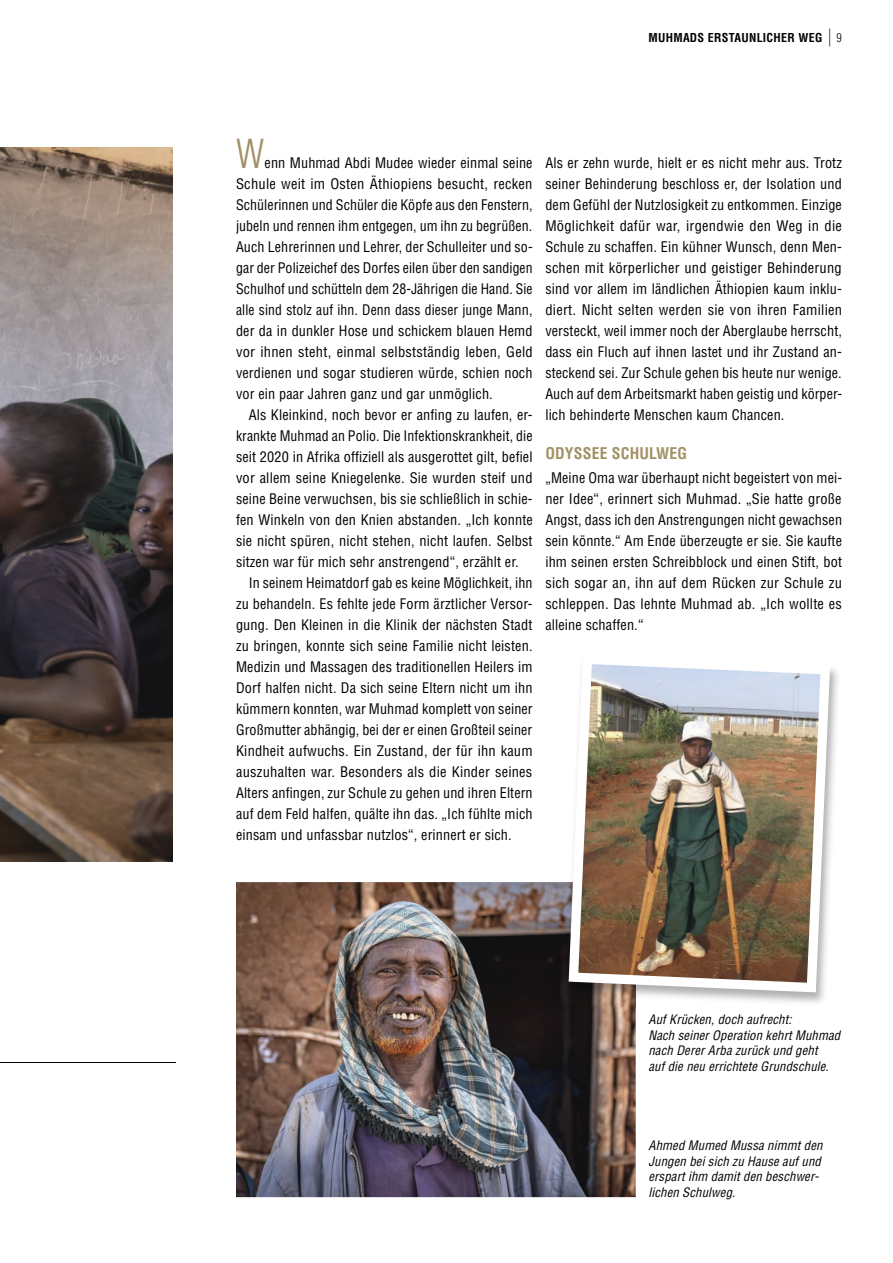
<style>
.page{position:relative;width:893px;height:1263px;background:#fff}
.page>*{position:absolute;margin:0;border:0;box-sizing:border-box;transform-origin:0 0}
.t1{font:300 condensed 39px "Helvetica";color:#a29065}
.t2{font:700 condensed 15.75px "Helvetica";letter-spacing:.01em;color:#a29065}
.t3{font:condensed 14.25px/21px "Helvetica";letter-spacing:.01em;color:#000;text-align:justify}
.t4{font:italic condensed 12.75px/15.8px "Helvetica";letter-spacing:.01em;color:#000}
.t5{font:700 condensed 12px "Helvetica";letter-spacing:.025em;color:#000}
.s1{font-weight:300;font-size:18px}
.s2{font-weight:300}
</style>
<div class="page">
<img style="left:236px;top:882px;width:400px;height:315px">
<img style="left:0;top:147px;width:172px;height:714px">
<hr style="left:0;top:1063px;width:176px;height:1px;background:#000">
<img style="left:565px;top:997px;width:71px;height:9px">
<img style="left:564px;top:659px;width:271px;height:338px">
<p class="t5" style="left:648px;top:30px;width:195px">MUHMADS ERSTAUNLICHER WEG <span class="s1">|</span> <span class="s2">9</span></p>
<h1 class="t1" style="left:236px;top:130px;width:30px">W</h1>
<p class="t3" style="left:236px;top:152px;width:298px;text-indent:29px">enn Muhmad Abdi Mudee wieder einmal seine Schule weit im Osten Äthiopiens besucht, recken Schülerinnen und Schüler die Köpfe aus den Fenstern, jubeln und rennen ihm entgegen, um ihn zu begrüßen.<br>Auch Lehrerinnen und Lehrer, der Schulleiter und so&shy;gar der Polizeichef des Dorfes eilen über den sandigen Schulhof und schütteln dem 28-Jährigen die Hand. Sie alle sind stolz auf ihn. Denn dass dieser junge Mann, der da in dunkler Hose und schickem blauen Hemd vor ihnen steht, einmal selbstständig leben, Geld verdienen und sogar studieren würde, schien noch vor ein paar Jahren ganz und gar unmöglich.</p>
<p class="t3" style="left:249px;top:404px;width:285px">Als Kleinkind, noch bevor er anfing zu laufen, er-</p>
<p class="t3" style="left:236px;top:425px;width:298px">krankte Muhmad an Polio. Die Infektionskrankheit, die</p>
<p class="t3" style="left:236px;top:446px;width:298px">seit 2020 in Afrika offiziell als ausgerottet gilt, befiel</p>
<p class="t3" style="left:236px;top:467px;width:298px">vor allem seine Kniegelenke. Sie wurden steif und</p>
<p class="t3" style="left:236px;top:488px;width:298px">seine Beine verwuchsen, bis sie schließlich in schie-</p>
<p class="t3" style="left:236px;top:509px;width:298px">fen Winkeln von den Knien abstanden. „Ich konnte</p>
<p class="t3" style="left:236px;top:530px;width:298px">sie nicht spüren, nicht stehen, nicht laufen. Selbst</p>
<p class="t3" style="left:236px;top:551px;width:284px">sitzen war für mich sehr anstrengend“, erzählt er.</p>
<p class="t3" style="left:249px;top:572px;width:285px">In seinem Heimatdorf gab es keine Möglichkeit, ihn</p>
<p class="t3" style="left:236px;top:593px;width:298px">zu behandeln. Es fehlte jede Form ärztlicher Versor-</p>
<p class="t3" style="left:236px;top:614px;width:298px">gung. Den Kleinen in die Klinik der nächsten Stadt</p>
<p class="t3" style="left:236px;top:635px;width:298px">zu bringen, konnte sich seine Familie nicht leisten.</p>
<p class="t3" style="left:236px;top:656px;width:298px">Medizin und Massagen des traditionellen Heilers im</p>
<p class="t3" style="left:236px;top:677px;width:298px">Dorf halfen nicht. Da sich seine Eltern nicht um ihn</p>
<p class="t3" style="left:236px;top:698px;width:298px">kümmern konnten, war Muhmad komplett von seiner</p>
<p class="t3" style="left:236px;top:719px;width:298px">Großmutter abhängig, bei der er einen Großteil seiner</p>
<p class="t3" style="left:236px;top:740px;width:298px">Kindheit aufwuchs. Ein Zustand, der für ihn kaum</p>
<p class="t3" style="left:236px;top:761px;width:298px">auszuhalten war. Besonders als die Kinder seines</p>
<p class="t3" style="left:236px;top:782px;width:298px">Alters anfingen, zur Schule zu gehen und ihren Eltern</p>
<p class="t3" style="left:236px;top:803px;width:298px">auf dem Feld halfen, quälte ihn das. „Ich fühlte mich</p>
<p class="t3" style="left:236px;top:824px;width:277px">einsam und unfassbar nutzlos“, erinnert er sich.</p>
<p class="t3" style="left:545px;top:152px;width:298px">Als er zehn wurde, hielt er es nicht mehr aus. Trotz seiner Behinderung beschloss er, der Isolation und dem Gefühl der Nutzlosigkeit zu entkommen. Einzige Möglichkeit dafür war, irgendwie den Weg in die Schule zu schaffen. Ein kühner Wunsch, denn Men&shy;schen mit körperlicher und geistiger Behinderung sind vor allem im ländlichen Äthiopien kaum inklu&shy;diert. Nicht selten werden sie von ihren Familien versteckt, weil immer noch der Aberglaube herrscht, dass ein Fluch auf ihnen lastet und ihr Zustand an&shy;steckend sei. Zur Schule gehen bis heute nur wenige.<br>Auch auf dem Arbeitsmarkt haben geistig und körper&shy;lich behinderte Menschen kaum Chancen.</p>
<p class="t2" style="left:545px;top:443px;width:143px">ODYSSEE SCHULWEG</p>
<p class="t3" style="left:545px;top:467px;width:298px">„Meine Oma war überhaupt nicht begeistert von mei&shy;ner Idee“, erinnert sich Muhmad. „Sie hatte große Angst, dass ich den Anstrengungen nicht gewachsen sein könnte.“ Am Ende überzeugte er sie. Sie kaufte ihm seinen ersten Schreibblock und einen Stift, bot sich sogar an, ihn auf dem Rücken zur Schule zu schleppen. Das lehnte Muhmad ab. „Ich wollte es alleine schaffen.“</p>
<p class="t4" style="left:648px;top:1011px;width:193px">Auf Krücken, doch aufrecht:<br>Nach seiner Operation kehrt Muhmad nach Derer Arba zurück und geht<br>auf die neu errichtete Grundschule.</p>
<p class="t4" style="left:648px;top:1137px;width:176px">Ahmed Mumed Mussa nimmt den<br>Jungen bei sich zu Hause auf und erspart ihm damit den beschwer&shy;lichen Schulweg.</p>
</div>
